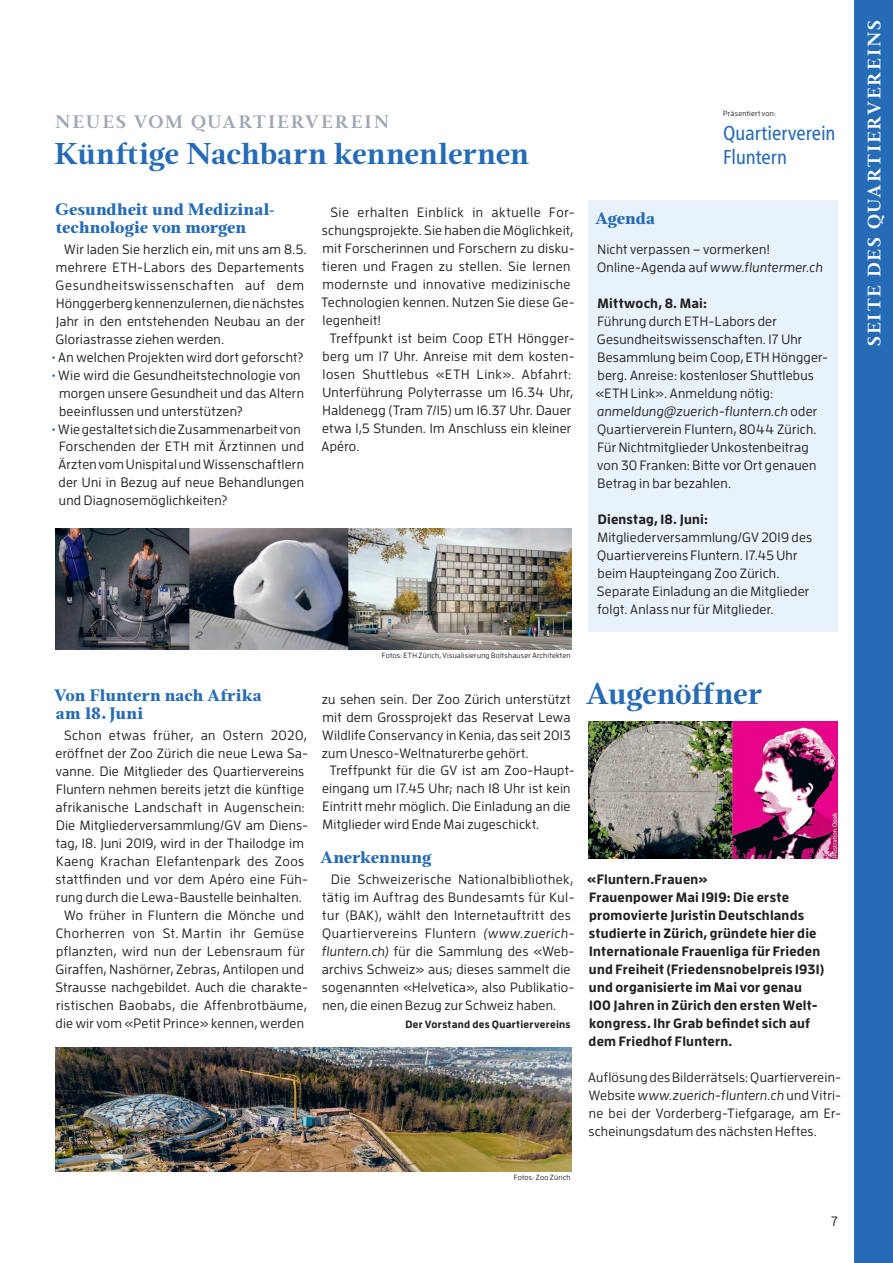
<style>
.page{position:relative;width:893px;height:1263px;background:#fff}
.page>*{position:absolute;margin:0;border:0;box-sizing:border-box;transform-origin:0 0}
.t1{font:700 30px "Magneta";letter-spacing:-.005em;color:#266bb5}
.t2{font:condensed 19.95px/23.7px "Frutiger Neue LT Pro";letter-spacing:-.005em;color:#266bb5}
.t3{font:700 18px "Magneta";letter-spacing:.105em;color:#fff}
.t4{font:700 18px "Magneta";letter-spacing:.105em;color:#a0a5b3}
.t5{font:900 16.5px/18px "Magneta";color:#266bb5}
.t6{font:500 13.5px/18px "Enzo OT";letter-spacing:.02em;color:#231f20}
.t7{font:700 13.5px/18px "Enzo OT";letter-spacing:.015em;color:#231f20}
.t8{font:700 10.5px "Enzo OT";letter-spacing:.025em;color:#231f20}
.t9{font:500 7.5px "Enzo OT";letter-spacing:.03em;color:#231f20}
.s1{color:#266bb5}
.s2{font-style:italic}
</style>
<div class="page">
<div style="left:588px;top:199px;width:250px;height:432px;background:#e8f2fa"></div>
<img style="left:588px;top:722px;width:250px;height:136px">
<img style="left:55px;top:528px;width:516px;height:121px">
<div style="left:855px;top:0;width:38px;height:1263px;background:#266bb5"></div>
<img style="left:55px;top:1047px;width:516px;height:125px">
<h3 class="t4" style="left:55px;top:109px;width:336px">NEUES VOM QUARTIERVEREIN</h3>
<h1 class="t1" style="left:54px;top:132px;width:476px">Künftige Nachbarn kennenlernen</h1>
<p class="t5" style="left:56px;top:199px;width:221px">Gesundheit und Medizinal&shy;technologie von morgen</p>
<p class="t6" style="left:56px;top:240px;width:253px;text-indent:9px">Wir laden Sie herzlich ein, mit uns am 8.5. mehrere ETH-Labors des Departements Gesundheitswissenschaften auf dem Hönggerberg kennenzulernen, die nächstes Jahr in den entstehenden Neubau an der Gloriastrasse ziehen werden.</p>
<p class="t6" style="left:52px;top:348px;width:253px"><span class="s1">•</span> An welchen Projekten wird dort geforscht?</p>
<p class="t6" style="left:59px;top:366px;width:246px;text-indent:-7px"><span class="s1">•</span> Wie wird die Gesundheitstechnologie von morgen unsere Gesundheit und das Altern beeinflussen und unterstützen?</p>
<p class="t6" style="left:58px;top:420px;width:247px;text-indent:-6px"><span class="s1">•</span> Wie gestaltet sich die Zusammenarbeit von Forschenden der ETH mit Ärztinnen und Ärzten vom Unispital und Wissenschaftlern der Uni in Bezug auf neue Behandlungen und Diagnosemöglichkeiten?</p>
<p class="t6" style="left:321px;top:203px;width:255px;text-indent:9px">Sie erhalten Einblick in aktuelle For&shy;schungsprojekte. Sie haben die Möglichkeit, mit Forscherinnen und Forschern zu disku&shy;tieren und Fragen zu stellen. Sie lernen modernste und innovative medizinische Technologien kennen. Nutzen Sie diese Ge&shy;legenheit!</p>
<p class="t6" style="left:322px;top:329px;width:255px;text-indent:8px">Treffpunkt ist beim Coop ETH Höngger&shy;berg um 17 Uhr. Anreise mit dem kosten&shy;losen Shuttlebus «ETH Link». Abfahrt:<br>Unterführung Polyterrasse um 16.34 Uhr, Haldenegg (Tram 7/15) um 16.37 Uhr. Dauer etwa 1,5 Stunden. Im Anschluss ein kleiner Apéro.</p>
<p class="t9" style="left:723px;top:109px;width:54px">Präsentiert von:</p>
<h2 class="t2" style="left:723px;top:121px;width:114px">Quartierverein<br>Fluntern</h2>
<p class="t5" style="left:595px;top:208px;width:61px">Agenda</p>
<p class="t6" style="left:597px;top:240px;width:227px">Nicht verpassen – vormerken!<br>Online-Agenda auf <span class="s2">www.fluntermer.ch</span></p>
<p class="t7" style="left:598px;top:293px;width:111px">Mittwoch, 8. Mai:</p>
<p class="t6" style="left:595px;top:312px;width:234px">Führung durch ETH-Labors der Gesundheitswissenschaften. 17 Uhr Besammlung beim Coop, ETH Höngger&shy;berg. Anreise: kostenloser Shuttlebus «ETH Link». Anmeldung nötig: <span class="s2">anmeldung@zuerich-fluntern.ch</span> oder Quartierverein Fluntern, 8044 Zürich.<br>Für Nichtmitglieder Unkostenbeitrag von 30 Franken: Bitte vor Ort genauen Betrag in bar bezahlen.</p>
<p class="t7" style="left:598px;top:509px;width:112px">Dienstag, 18. Juni:</p>
<p class="t6" style="left:597px;top:528px;width:217px">Mitgliederversammlung/GV 2019 des Quartiervereins Fluntern. 17.45 Uhr beim Haupteingang Zoo Zürich.<br>Separate Einladung an die Mitglieder folgt. Anlass nur für Mitglieder.</p>
<p class="t5" style="left:54px;top:685px;width:209px">Von Fluntern nach Afrika am 18. Juni</p>
<p class="t6" style="left:55px;top:726px;width:254px;text-align:center">Schon etwas früher, an Ostern 2020, eröffnet der Zoo Zürich die neue Lewa Sa&shy;vanne. Die Mitglieder des Quartiervereins Fluntern nehmen bereits jetzt die künftige afrikanische Landschaft in Augenschein:<br>Die Mitgliederversammlung/GV am Diens&shy;tag, 18. Juni 2019, wird in der Thailodge im Kaeng Krachan Elefantenpark des Zoos stattfinden und vor dem Apéro eine Füh&shy;rung durch die Lewa-Baustelle beinhalten.<br>Wo früher in Fluntern die Mönche und Chorherren von St. Martin ihr Gemüse pflanzten, wird nun der Lebensraum für Giraffen, Nashörner, Zebras, Antilopen und Strausse nachgebildet. Auch die charakte&shy;ristischen Baobabs, die Affenbrotbäume, die wir vom «Petit Prince» kennen, werden</p>
<p class="t9" style="left:382px;top:651px;width:190px">Fotos: ETH Zürich, Visualisierung Boltshauser Architekten</p>
<p class="t6" style="left:322px;top:689px;width:250px">zu sehen sein. Der Zoo Zürich unterstützt</p>
<p class="t6" style="left:322px;top:707px;width:250px">mit dem Grossprojekt das Reservat Lewa</p>
<p class="t6" style="left:322px;top:725px;width:250px">Wildlife Conservancy in Kenia, das seit 2013</p>
<p class="t6" style="left:322px;top:743px;width:208px">zum Unesco-Weltnaturerbe gehört.</p>
<p class="t6" style="left:330px;top:761px;width:245px">Treffpunkt für die GV ist am Zoo-Haupt-</p>
<p class="t6" style="left:322px;top:779px;width:250px">eingang um 17.45 Uhr; nach 18 Uhr ist kein</p>
<p class="t6" style="left:323px;top:797px;width:249px">Eintritt mehr möglich. Die Einladung an die</p>
<p class="t6" style="left:322px;top:815px;width:218px">Mitglieder wird Ende Mai zugeschickt.</p>
<p class="t5" style="left:320px;top:847px;width:112px">Anerkennung</p>
<p class="t6" style="left:322px;top:870px;width:254px;text-indent:9px">Die Schweizerische Nationalbibliothek, tätig im Auftrag des Bundesamts für Kul&shy;tur (BAK), wählt den Internetauftritt des Quartiervereins Fluntern <span class="s2">(www.zuerich&shy;fluntern.ch)</span> für die Sammlung des «Web&shy;archivs Schweiz» aus; dieses sammelt die sogenannten «Helvetica», also Publikatio&shy;nen, die einen Bezug zur Schweiz haben.</p>
<p class="t8" style="left:405px;top:1017px;width:167px">Der Vorstand des Quartiervereins</p>
<h1 class="t1" style="left:586px;top:672px;width:177px">Augenöffner</h1>
<p class="t7" style="left:587px;top:869px;width:238px">«Fluntern.Frauen»<br>Frauenpower Mai 1919: Die erste promovierte Juristin Deutschlands studierte in Zürich, gründete hier die Internationale Frauenliga für Frieden und Freiheit (Friedensnobelpreis 1931) und organisierte im Mai vor genau 100 Jahren in Zürich den ersten Welt&shy;kongress. Ihr Grab befindet sich auf dem Friedhof Fluntern.</p>
<p class="t6" style="left:588px;top:1068px;width:255px;text-align:justify">Auflösung des Bilderrätsels: Quartierverein-Website <span class="s2">www.zuerich-fluntern.ch</span> und Vitri&shy;ne bei der Vorderberg-Tiefgarage, am Er&shy;scheinungsdatum des nächsten Heftes.</p>
<p class="t9" style="left:514px;top:1173px;width:58px">Fotos: Zoo Zürich</p>
<p class="t6" style="left:831px;top:1212px;width:8px">7</p>
<h3 class="t3" style="left:862px;top:346px;width:327px;rotate:-90deg">SEITE DES QUARTIERVEREINS</h3>
</div>
